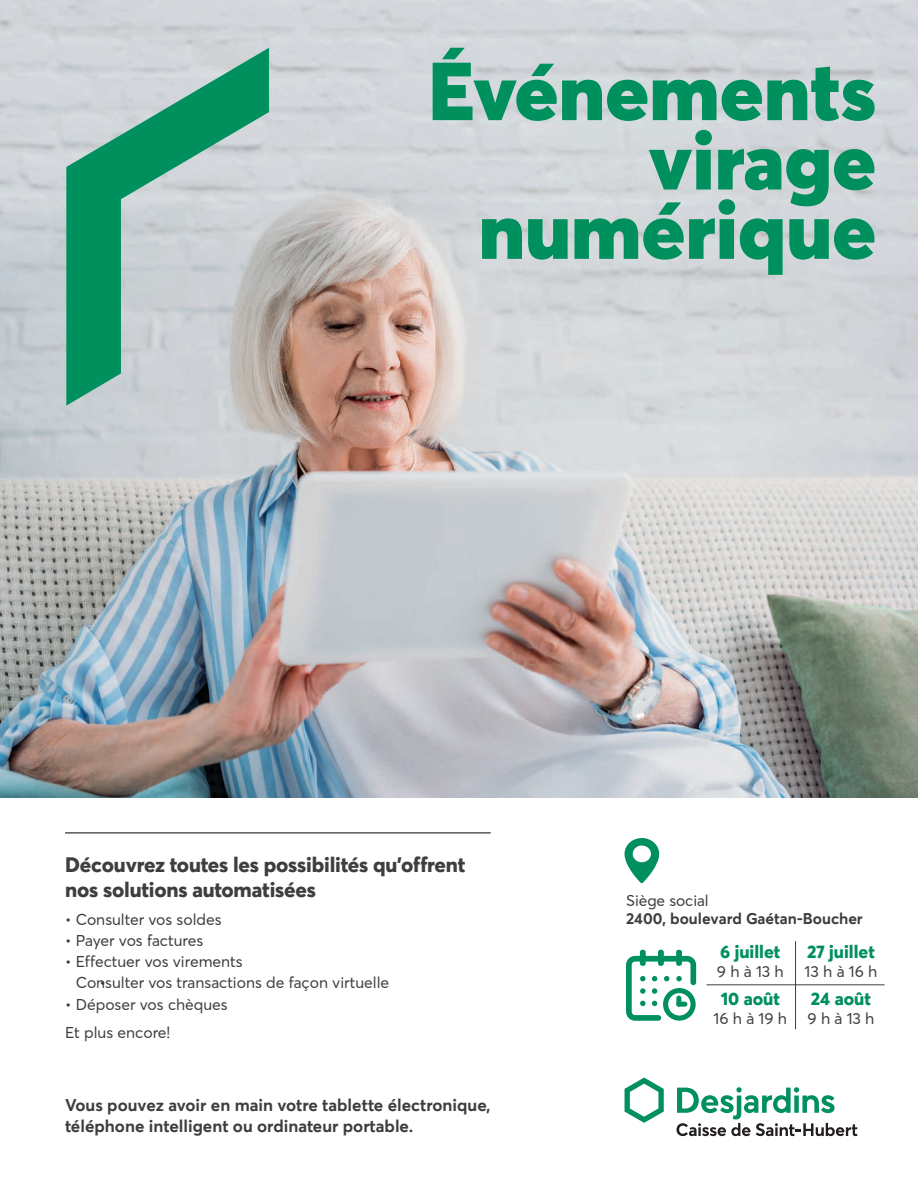
<style>
.page{position:relative;width:918px;height:1188px;background:#fff}
.page>*{position:absolute;margin:0;border:0;box-sizing:border-box;transform-origin:0 0}
.t1{font:900 80.85px/69.3px "Desjardins Sans";color:#00905d;text-align:right}
.t2{font:800 20.85px/25px "Desjardins Sans";letter-spacing:-.01em;color:#3e3e3f}
.t3{font:800 18px "Averta";color:#00905d}
.t4{font:700 16.95px/20.4px "Desjardins Sans";color:#3e3e3f}
.t5{font:15.9px "Desjardins Sans";color:#3e3e3f}
.t6{font:15.6px/21.1px "Desjardins Sans";color:#3e3e3f}
.t7{font:700 15.6px "Desjardins Sans";color:#3e3e3f}
</style>
<div class="page">
<img style="left:0;top:0;width:918px;height:797px">
<svg style="left:66px;top:48px;width:203px;height:358px;background:#8cbbad"></svg>
<hr style="left:65px;top:832px;width:426px;height:2px;background:#3e3e3f">
<svg style="left:625px;top:838px;width:34px;height:45px"></svg>
<svg style="left:625px;top:1078px;width:39px;height:45px"></svg>
<svg style="left:677px;top:1087px;width:181px;height:49px"></svg>
<div style="left:658px;top:950px;width:6px;height:16px;background:#00905d;border-radius:3px"></div>
<div style="left:640px;top:950px;width:6px;height:16px;background:#00905d;border-radius:3px"></div>
<div style="left:676px;top:950px;width:6px;height:16px;background:#00905d;border-radius:3px"></div>
<svg style="left:626px;top:956px;width:70px;height:65px"></svg>
<hr style="left:795px;top:941px;width:1px;height:88px;background:#3e3e3f">
<hr style="left:707px;top:985px;width:177px;height:1px;background:#3e3e3f">
<h1 class="t1" style="left:428px;top:56px;width:449px">Événements virage numérique</h1>
<h2 class="t2" style="left:65px;top:852px;width:402px">Découvrez toutes les possibilités qu’offrent nos solutions automatisées</h2>
<p class="t6" style="left:65px;top:909px;width:158px">• Consulter vos soldes</p>
<p class="t6" style="left:65px;top:930px;width:140px">• Payer vos factures</p>
<p class="t6" style="left:76px;top:951px;width:315px;text-indent:-11px">• Effectuer vos virements<br>Consulter vos transactions de façon virtuelle</p>
<p class="t6" style="left:65px;top:990px;width:164px;line-height:28.2px">• Déposer vos chèques<br>Et plus encore!</p>
<p class="t6" style="left:100px;top:972px;width:8px">•</p>
<p class="t4" style="left:65px;top:1095px;width:427px">Vous pouvez avoir en main votre tablette électronique, téléphone intelligent ou ordinateur portable.</p>
<p class="t6" style="left:626px;top:890px;width:84px">Siège social</p>
<p class="t7" style="left:626px;top:909px;width:238px">2400, boulevard Gaétan-Boucher</p>
<p class="t3" style="left:720px;top:940px;width:62px">6 juillet</p>
<p class="t5" style="left:717px;top:962px;width:68px">9 h à 13 h</p>
<p class="t3" style="left:807px;top:940px;width:69px">27 juillet</p>
<p class="t5" style="left:805px;top:962px;width:74px">13 h à 16 h</p>
<p class="t3" style="left:721px;top:987px;width:61px">10 août</p>
<p class="t5" style="left:714px;top:1008px;width:75px">16 h à 19 h</p>
<p class="t3" style="left:811px;top:987px;width:62px">24 août</p>
<p class="t5" style="left:808px;top:1008px;width:68px">9 h à 13 h</p>
</div>
